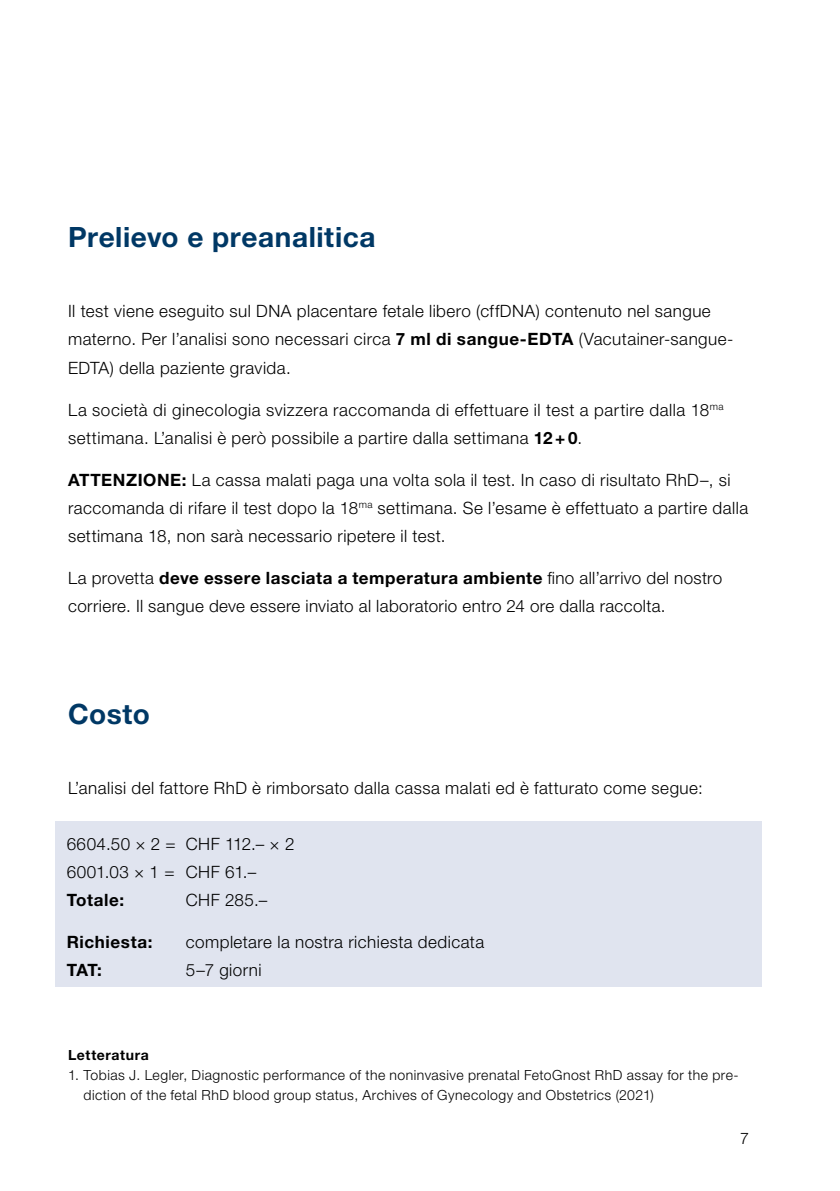
<style>
.page{position:relative;width:840px;height:1191px;background:#fff}
.page>*{position:absolute;margin:0;border:0;box-sizing:border-box;transform-origin:0 0}
.t1{font:700 28px "Helvetica Neue LT Std";letter-spacing:.02em;color:#003865}
.t2{font:300 17px/28px "Helvetica Neue LT Std";letter-spacing:.03em;color:#000}
.t3{font:700 17px "Helvetica Neue LT Std";letter-spacing:.035em;color:#000}
.t4{font:300 16px "Helvetica Neue LT Std";color:#000}
.t5{font:300 14px/20px "Helvetica Neue LT Std";letter-spacing:.035em;color:#000}
.t6{font:700 14px "Helvetica Neue LT Std";letter-spacing:.045em;color:#000}
.s1{font-weight:700}
</style>
<div class="page">
<div style="left:55px;top:821px;width:706px;height:166px;background:#e0e4ef"></div>
<h1 class="t1" style="left:68px;top:220px;width:309px">Prelievo e preanalitica</h1>
<p class="t2" style="left:68px;top:297px;width:666px">Il test viene eseguito sul DNA placentare fetale libero (cffDNA) contenuto nel sangue materno. Per l’analisi sono necessari circa <span class="s1">7 ml di sangue-EDTA</span> (Vacutainer-sangue-<br>EDTA) della paziente gravida.</p>
<p class="t2" style="left:68px;top:395px;width:656px">La società di ginecologia svizzera raccomanda di effettuare il test a partire dalla 18<sup>ma </sup>settimana. L’analisi è però possibile a partire dalla settimana <span class="s1">12 + 0</span>.</p>
<p class="t2" style="left:68px;top:465px;width:681px"><span class="s1">ATTENZIONE:</span> La cassa malati paga una volta sola il test. In caso di risultato RhD–, si raccomanda di rifare il test dopo la 18<sup>ma</sup> settimana. Se l’esame è effettuato a partire dalla settimana 18, non sarà necessario ripetere il test.</p>
<p class="t2" style="left:68px;top:563px;width:655px">La provetta <span class="s1">deve essere lasciata a temperatura ambiente</span> fino all’arrivo del nostro corriere. Il sangue deve essere inviato al laboratorio entro 24 ore dalla raccolta.</p>
<h1 class="t1" style="left:68px;top:696px;width:83px">Costo</h1>
<p class="t2" style="left:68px;top:773px;width:635px">L’analisi del fattore RhD è rimborsato dalla cassa malati ed è fatturato come segue:</p>
<p class="t2" style="left:67px;top:829px;width:229px">6604.50 × 2 = CHF 112.– × 2<br>6001.03 × 1 = CHF 61.–</p>
<p class="t3" style="left:67px;top:889px;width:59px">Totale:</p>
<p class="t2" style="left:186px;top:885px;width:83px">CHF 285.–</p>
<p class="t3" style="left:67px;top:931px;width:87px">Richiesta:</p>
<p class="t2" style="left:186px;top:927px;width:300px">completare la nostra richiesta dedicata</p>
<p class="t3" style="left:67px;top:959px;width:37px">TAT:</p>
<p class="t2" style="left:186px;top:955px;width:77px">5–7 giorni</p>
<p class="t6" style="left:68px;top:1046px;width:82px">Letteratura</p>
<p class="t5" style="left:83px;top:1064px;width:656px;text-indent:-15px">1. Tobias J. Legler, Diagnostic performance of the noninvasive prenatal FetoGnost RhD assay for the pre&shy;diction of the fetal RhD blood group status, Archives of Gynecology and Obstetrics (2021)</p>
<p class="t4" style="left:739px;top:1128px;width:10px">7</p>
</div>
